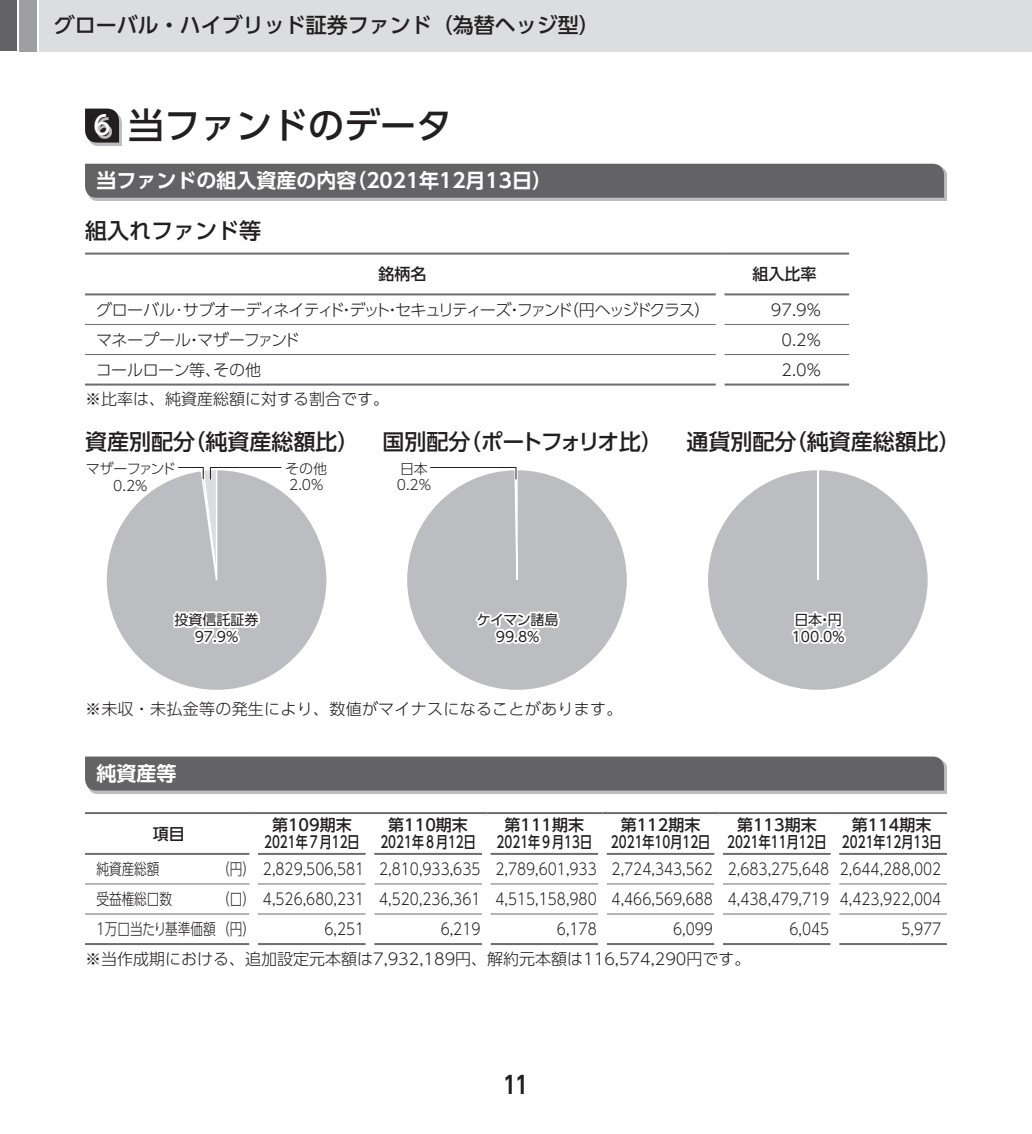
<style>
.page{position:relative;width:1032px;height:1134px;background:#fff}
.page>*{position:absolute;margin:0;border:0;box-sizing:border-box;transform-origin:0 0}
.t1{font:500 36px "UD Shin Go Pro";color:#231f20}
.t2{font:700 24px "UD Shin Go Pro De";color:#231f20}
.t3{font:500 22px "UD Shin Go Pro";color:#231f20}
.t4{font:500 21px "UD Shin Go Pro";color:#231f20}
.t5{font:700 20px "UD Shin Go Pro De";color:#fff}
.t6{font:300 16px/30px "UD Shin Go Pro";color:#231f20;scale:.79 1}
.t7{font:300 16px "UD Shin Go Pro";color:#231f20}
.t8{font:500 16px "UD Shin Go Pro";color:#231f20;scale:.75 1}
.t9{font:500 16px "UD Shin Go Pro";color:#231f20}
.t10{font:300 16px "UD Shin Go Pro";letter-spacing:-.12em;color:#231f20}
.t11{font:300 16px "UD Shin Go Pro";letter-spacing:.02em;color:#231f20}
.t12{font:300 16px "UD Shin Go Pro";color:#231f20;scale:.86 1}
.t13{font:300 16px "UD Shin Go Pro";letter-spacing:-.02em;color:#231f20}
.t14{font:300 16px "UD Shin Go Pro";letter-spacing:-.03em;color:#231f20}
.t15{font:14px/16.8px "UD Shin Go Pro";color:#231f20}
.t16{font:300 14px/16.8px "UD Shin Go Pro";letter-spacing:-.02em;color:#231f20}
.t17{font:14px/16.8px "UD Shin Go Pro";letter-spacing:-.04em;color:#231f20;text-align:center}
.t18{font:300 14px/16.8px "UD Shin Go Pro";letter-spacing:-.1em;color:#231f20;text-align:center}
.s1{font-size:26px;color:#fff}
</style>
<div class="page">
<div style="left:0;top:0;width:17px;height:51px;background:#636366"></div>
<div style="left:20px;top:0;width:17px;height:51px;background:#9d9fa2"></div>
<div style="left:40px;top:0;width:992px;height:51px;background:#dcdddf"></div>
<div style="left:88px;top:759px;width:859px;height:34px;background:linear-gradient(to right,#bcbdc0,#bcbdc0)"></div>
<div style="left:85px;top:756px;width:859px;height:34px;background:#636366"></div>
<hr style="left:85px;top:884px;width:164px;height:1px;background:#6c6d70">
<hr style="left:258px;top:884px;width:108px;height:1px;background:#6c6d70">
<hr style="left:374px;top:884px;width:108px;height:1px;background:#6c6d70">
<hr style="left:490px;top:884px;width:108px;height:1px;background:#6c6d70">
<hr style="left:607px;top:884px;width:107px;height:1px;background:#6c6d70">
<hr style="left:723px;top:884px;width:108px;height:1px;background:#6c6d70">
<hr style="left:839px;top:884px;width:108px;height:1px;background:#6c6d70">
<hr style="left:85px;top:914px;width:164px;height:1px;background:#6c6d70">
<hr style="left:258px;top:914px;width:108px;height:1px;background:#6c6d70">
<hr style="left:374px;top:914px;width:108px;height:1px;background:#6c6d70">
<hr style="left:490px;top:914px;width:108px;height:1px;background:#6c6d70">
<hr style="left:607px;top:914px;width:107px;height:1px;background:#6c6d70">
<hr style="left:723px;top:914px;width:108px;height:1px;background:#6c6d70">
<hr style="left:839px;top:914px;width:108px;height:1px;background:#6c6d70">
<hr style="left:85px;top:943px;width:164px;height:2px;background:#6c6d70">
<hr style="left:258px;top:943px;width:108px;height:2px;background:#6c6d70">
<hr style="left:374px;top:943px;width:108px;height:2px;background:#6c6d70">
<hr style="left:490px;top:943px;width:108px;height:2px;background:#6c6d70">
<hr style="left:607px;top:943px;width:107px;height:2px;background:#6c6d70">
<hr style="left:723px;top:943px;width:108px;height:2px;background:#6c6d70">
<hr style="left:839px;top:943px;width:108px;height:2px;background:#6c6d70">
<hr style="left:85px;top:812px;width:169px;height:2px;background:#6c6d70">
<hr style="left:254px;top:812px;width:116px;height:2px;background:#6c6d70">
<hr style="left:370px;top:812px;width:116px;height:2px;background:#6c6d70">
<hr style="left:486px;top:812px;width:116px;height:2px;background:#6c6d70">
<hr style="left:602px;top:812px;width:117px;height:2px;background:#6c6d70">
<hr style="left:719px;top:812px;width:116px;height:2px;background:#6c6d70">
<hr style="left:835px;top:812px;width:112px;height:2px;background:#6c6d70">
<hr style="left:85px;top:853px;width:164px;height:2px;background:#6c6d70">
<hr style="left:258px;top:853px;width:108px;height:2px;background:#6c6d70">
<hr style="left:374px;top:853px;width:108px;height:2px;background:#6c6d70">
<hr style="left:490px;top:853px;width:108px;height:2px;background:#6c6d70">
<hr style="left:607px;top:853px;width:107px;height:2px;background:#6c6d70">
<hr style="left:723px;top:853px;width:108px;height:2px;background:#6c6d70">
<hr style="left:839px;top:853px;width:108px;height:2px;background:#6c6d70">
<div style="left:88px;top:111px;width:34px;height:35px;background:#bcbdc0"></div>
<svg style="left:85px;top:109px;width:34px;height:34px"></svg>
<svg style="left:98px;top:117px;width:14px;height:22px"></svg>
<div style="left:88px;top:166px;width:859px;height:35px;background:#bcbdc0"></div>
<div style="left:85px;top:164px;width:859px;height:34px;background:#636366"></div>
<hr style="left:85px;top:324px;width:631px;height:1px;background:#6c6d70">
<hr style="left:724px;top:324px;width:125px;height:1px;background:#6c6d70">
<hr style="left:85px;top:354px;width:631px;height:1px;background:#6c6d70">
<hr style="left:724px;top:354px;width:125px;height:1px;background:#6c6d70">
<hr style="left:85px;top:384px;width:631px;height:2px;background:#6c6d70">
<hr style="left:724px;top:384px;width:125px;height:2px;background:#6c6d70">
<hr style="left:85px;top:253px;width:635px;height:2px;background:#6c6d70">
<hr style="left:720px;top:253px;width:129px;height:2px;background:#6c6d70">
<hr style="left:85px;top:293px;width:631px;height:2px;background:#6c6d70">
<hr style="left:724px;top:293px;width:125px;height:2px;background:#6c6d70">
<div style="left:707px;top:469px;width:221px;height:221px;background:#bcbdc0;border-radius:110px"></div>
<svg style="left:791px;top:611px;width:55px;height:33px"></svg>
<div style="left:406px;top:469px;width:221px;height:221px;background:#bcbdc0;border-radius:110px"></div>
<svg style="left:475px;top:611px;width:85px;height:33px"></svg>
<svg style="left:429px;top:467px;width:89px;height:113px"></svg>
<svg style="left:106px;top:477px;width:221px;height:213px"></svg>
<svg style="left:171px;top:605px;width:95px;height:49px"></svg>
<svg style="left:177px;top:467px;width:105px;height:115px;background:#c3c3c6"></svg>
<h3 class="t4" style="left:54px;top:8px;width:548px">グローバル・ハイブリッド証券ファンド（為替ヘッジ型）</h3>
<h1 class="t1" style="left:93px;top:97px;width:360px"><span class="s1">6</span> 当ファンドのデータ</h1>
<p class="t5" style="left:96px;top:164px;width:457px">当ファンドの組入資産の内容（2021年12月13日）</p>
<h3 class="t3" style="left:85px;top:212px;width:178px">組入れファンド等</h3>
<p class="t9" style="left:379px;top:261px;width:49px">銘柄名</p>
<p class="t9" style="left:752px;top:261px;width:65px">組入比率</p>
<p class="t10" style="left:96px;top:296px;width:616px">グローバル･サブオーディネイティド・デット・セキュリティーズ・ファンド（円ヘッジドクラス）</p>
<p class="t7" style="left:771px;top:296px;width:51px">97.9%</p>
<p class="t13" style="left:96px;top:327px;width:205px">マネープール・マザーファンド</p>
<p class="t7" style="left:781px;top:327px;width:41px">0.2%</p>
<p class="t14" style="left:96px;top:357px;width:167px">コールローン等、その他</p>
<p class="t7" style="left:781px;top:357px;width:41px">2.0%</p>
<p class="t7" style="left:85px;top:386px;width:305px">※比率は、純資産総額に対する割合です。</p>
<h3 class="t3" style="left:85px;top:424px;width:877px">資産別配分（純資産総額比） 国別配分（ポートフォリオ比） 通貨別配分（純資産総額比）</h3>
<p class="t18" style="left:86px;top:460px;width:91px">マザーファンド<br>0.2%</p>
<p class="t16" style="left:285px;top:459px;width:43px">その他<br>2.0%</p>
<p class="t15" style="left:175px;top:611px;width:85px;text-align:center">投資信託証券<br>97.9%</p>
<p class="t16" style="left:397px;top:459px;width:36px">日本<br>0.2%</p>
<p class="t17" style="left:477px;top:611px;width:83px">ケイマン諸島<br>99.8%</p>
<p class="t11" style="left:85px;top:696px;width:539px">※未収・未払金等の発生により、数値がマイナスになることがあります。</p>
<p class="t5" style="left:96px;top:757px;width:81px">純資産等</p>
<p class="t15" style="left:792px;top:611px;width:55px">日本・円<br>100.0％</p>
<p class="t9" style="left:153px;top:820px;width:33px">項目</p>
<p class="t9" style="left:272px;top:812px;width:81px">第109期末</p>
<p class="t9" style="left:388px;top:812px;width:81px">第110期末</p>
<p class="t9" style="left:504px;top:812px;width:81px">第111期末</p>
<p class="t9" style="left:621px;top:812px;width:81px">第112期末</p>
<p class="t9" style="left:737px;top:812px;width:81px">第113期末</p>
<p class="t9" style="left:852px;top:812px;width:81px">第114期末</p>
<p class="t8" style="left:264px;top:829px;width:129px">2021年７月12日</p>
<p class="t8" style="left:380px;top:829px;width:129px">2021年８月12日</p>
<p class="t8" style="left:496px;top:829px;width:594px">2021年９月13日 2021年10月12日 2021年11月12日 2021年12月13日</p>
<p class="t6" style="left:96px;top:853px;width:82px">純資産総額</p>
<p class="t6" style="left:217px;top:853px;width:918px">（円） 2,829,506,581 2,810,933,635 2,789,601,933 2,724,343,562 2,683,275,648 2,644,288,002</p>
<p class="t6" style="left:96px;top:883px;width:98px">受益権総口数</p>
<p class="t6" style="left:96px;top:883px;width:1071px;text-indent:121px">（口） 4,526,680,231 4,520,236,361 4,515,158,980 4,466,569,688 4,438,479,719 4,423,922,004<br>1万口当たり基準価額（円）</p>
<p class="t12" style="left:324px;top:916px;width:48px">6,251</p>
<p class="t12" style="left:441px;top:916px;width:48px">6,219</p>
<p class="t12" style="left:557px;top:916px;width:48px">6,178</p>
<p class="t12" style="left:673px;top:916px;width:48px">6,099</p>
<p class="t12" style="left:789px;top:916px;width:48px">6,045</p>
<p class="t12" style="left:901px;top:916px;width:48px">5,977</p>
<p class="t7" style="left:85px;top:946px;width:667px">※当作成期における、追加設定元本額は7,932,189円、解約元本額は116,574,290円です。</p>
<h2 class="t2" style="left:504px;top:1065px;width:26px">11</h2>
</div>
